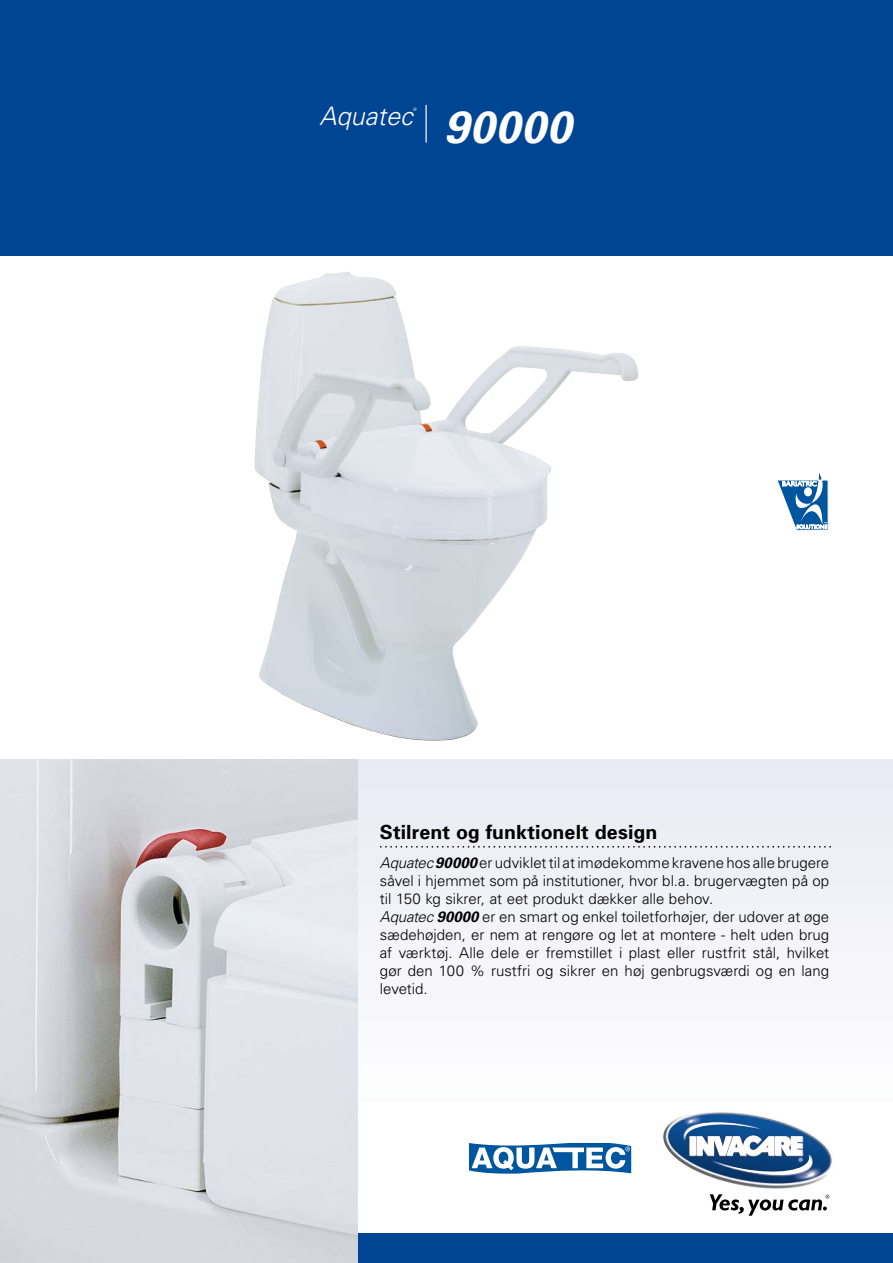
<style>
.page{position:relative;width:893px;height:1263px;background:#fff}
.page>*{position:absolute;margin:0;border:0;box-sizing:border-box;transform-origin:0 0}
.t1{font:italic 700 45px "Univers";letter-spacing:.015em;color:#fff}
.t2{font:italic 300 25.5px "Univers";color:#fff}
.t3{font:700 19.5px "Univers";letter-spacing:.005em;color:#000}
.t4{font:300 15px/18px "Univers";color:#000}
.t5{font:italic 300 4.5px "Univers";color:#fff}
.s1{font-style:italic}
.s2{font-weight:700;font-style:italic}
</style>
<div class="page">
<div style="left:348px;top:1233px;width:545px;height:30px;background:#004494"></div>
<div style="left:0;top:0;width:893px;height:255px;background:#004494"></div>
<hr style="left:425px;top:105px;width:2px;height:38px;background:#fff">
<img style="left:254px;top:272px;width:385px;height:469px">
<div style="left:357px;top:759px;width:536px;height:343px;background:#f3f3f9"></div>
<img style="left:0;top:759px;width:357px;height:504px">
<svg style="left:380px;top:846px;width:451px;height:1px"></svg>
<img style="left:663px;top:1112px;width:169px;height:77px">
<img style="left:684px;top:1119px;width:128px;height:59px">
<svg style="left:710px;top:1194px;width:119px;height:22px"></svg>
<svg style="left:469px;top:1143px;width:163px;height:31px"></svg>
<svg style="left:778px;top:473px;width:51px;height:58px"></svg>
<h2 class="t2" style="left:319px;top:101px;width:95px">Aquatec</h2>
<p class="t5" style="left:413px;top:107px;width:5px">®</p>
<h1 class="t1" style="left:444px;top:100px;width:129px">90000</h1>
<h3 class="t3" style="left:380px;top:819px;width:279px">Stilrent og funktionelt design</h3>
<p class="t4" style="left:380px;top:853px;width:451px"><span class="s1">Aquatec</span><span class="s2">90000</span> er udviklet til at imødekomme kravene hos alle brugere såvel i hjemmet som på institutioner, hvor bl.a. brugervægten på op til 150 kg sikrer, at eet produkt dækker alle behov.<br><span class="s1">Aquatec</span> <span class="s2">90000</span> er en smart og enkel toiletforhøjer, der udover at øge sædehøjden, er nem at rengøre og let at montere - helt uden brug af værktøj. Alle dele er fremstillet i plast eller rustfrit stål, hvilket gør den 100 % rustfri og sikrer en høj genbrugsværdi og en lang levetid.</p>
</div>
